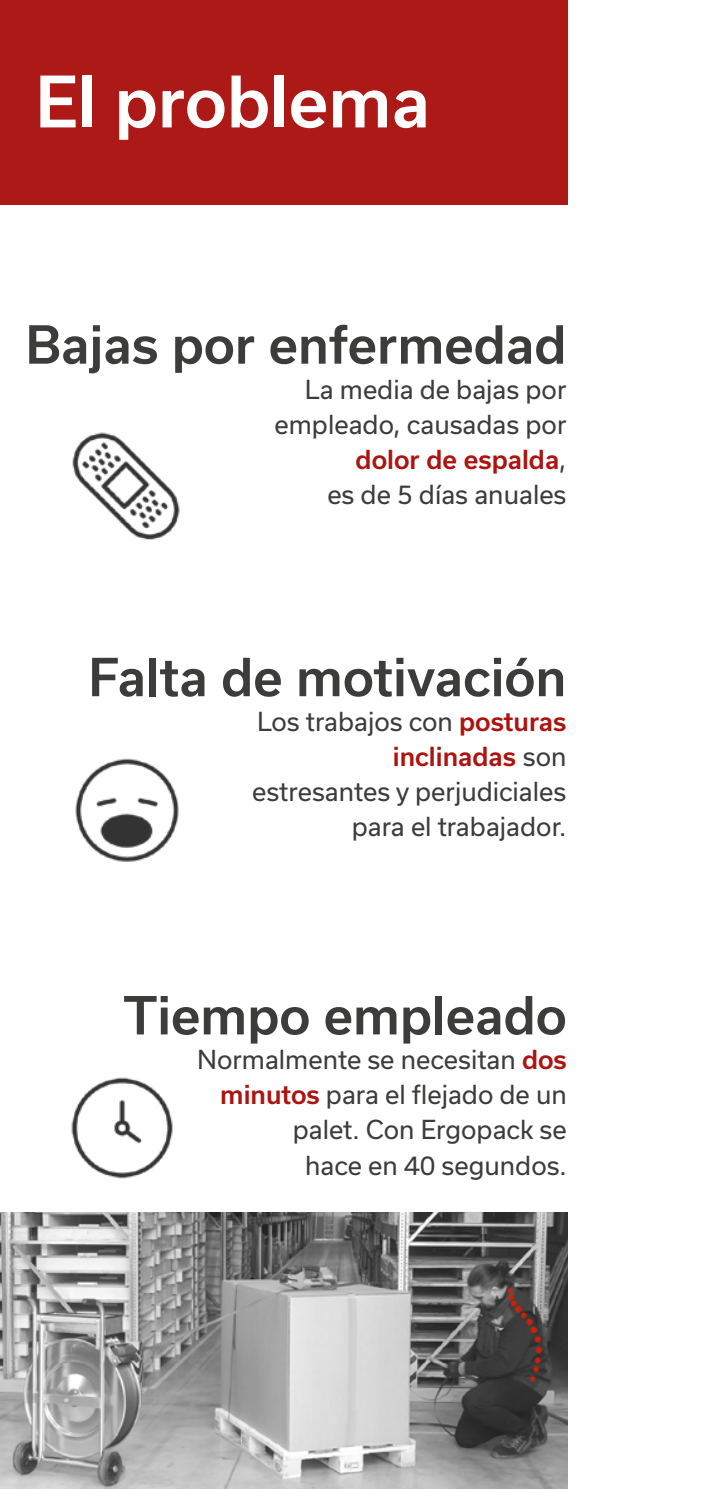
<style>
.page{position:relative;width:709px;height:1489px;background:#fff}
.page>*{position:absolute;margin:0;border:0;box-sizing:border-box;transform-origin:0 0}
.t1{font:500 67.5px "Usual";color:#fff}
.t2{font:500 50px "Usual";color:#3c3c3b}
.t3{font:25px/35px "Usual";color:#3c3c3b;text-align:right}
.s1{font-weight:500;color:#ac1410}
</style>
<div class="page">
<div style="left:0;top:0;width:567px;height:204px;background:#ac1917"></div>
<img style="left:72px;top:432px;width:108px;height:108px">
<img style="left:75px;top:758px;width:104px;height:104px">
<img style="left:71px;top:1077px;width:102px;height:102px">
<img style="left:0;top:1212px;width:567px;height:276px">
<h1 class="t1" style="left:35px;top:63px;width:396px">El problema</h1>
<h2 class="t2" style="left:26px;top:316px;width:542px">Bajas por enfermedad</h2>
<p class="t3" style="left:274px;top:372px;width:293px">La media de bajas por empleado, causadas por <span class="s1">dolor de espalda</span>,<br>es de 5 días anuales</p>
<h2 class="t2" style="left:88px;top:648px;width:479px">Falta de motivación</h2>
<p class="t3" style="left:252px;top:704px;width:316px">Los trabajos con <span class="s1">posturas inclinadas</span> son estresantes y perjudiciales para el trabajador.</p>
<h2 class="t2" style="left:123px;top:986px;width:445px">Tiempo empleado</h2>
<p class="t3" style="left:197px;top:1042px;width:371px">Normalmente se necesitan <span class="s1">dos minutos</span> para el flejado de un palet. Con Ergopack se<br>hace en 40 segundos.</p>
</div>
